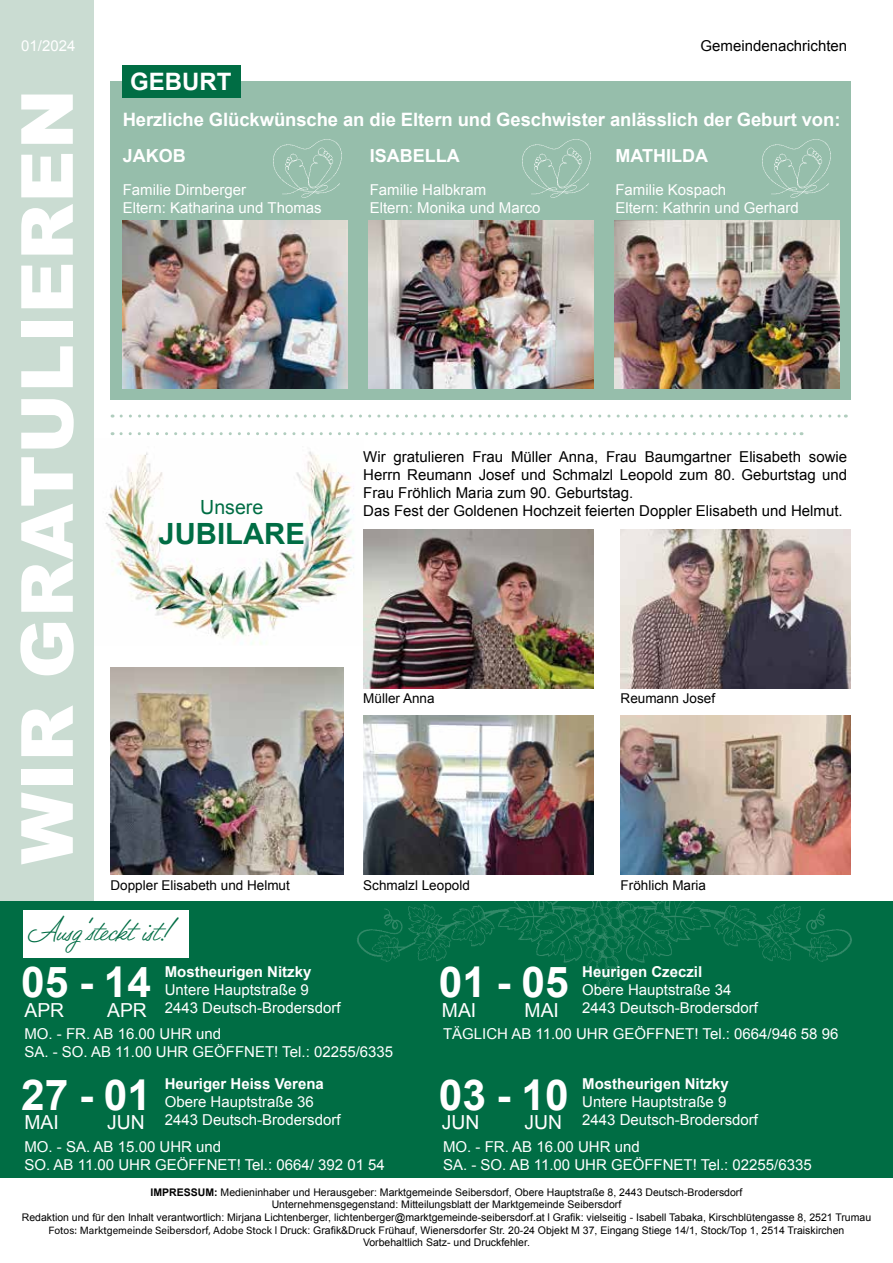
<style>
.page{position:relative;width:893px;height:1263px;background:#fff}
.page>*{position:absolute;margin:0;border:0;box-sizing:border-box;transform-origin:0 0}
.t1{font:900 72px "Arial";letter-spacing:.02em;color:#fff}
.t2{font:700 42.6px "Arial";color:#fff}
.t3{font:34.5px "Filmotype La Crosse";color:#006d44}
.t4{font:700 29.25px "Arial";color:#006d44}
.t5{font:700 24px "Arial";color:#fff}
.t6{font:19.5px "Arial";color:#006d44}
.t7{font:19.35px "Arial";color:#fff}
.t8{font:700 18.45px "Arial";letter-spacing:-.005em;color:#fff}
.t9{font:700 18px "Arial";color:#fff}
.t10{font:15px/18px "Arial";color:#fff}
.t11{font:15px/18px "Arial";color:#000}
.t12{font:700 15px "Arial";color:#fff}
.t13{font:13.5px "Arial";color:#000}
.t14{font:10.5px/12.6px "Arial";color:#000;text-align:center}
.s1{font-weight:700}
.s2{font-family:"Acumin Variable Concept"}
</style>
<div class="page">
<img style="left:105px;top:451px;width:249px;height:194px">
<div style="left:0;top:0;width:94px;height:912px;background:#cadcd2"></div>
<svg style="left:121px;top:415px;width:725px;height:3px"></svg>
<svg style="left:121px;top:432px;width:681px;height:3px"></svg>
<div style="left:111px;top:81px;width:740px;height:319px;background:#96beab"></div>
<div style="left:123px;top:65px;width:118px;height:33px;background:#006d44"></div>
<img style="left:111px;top:667px;width:232px;height:208px">
<img style="left:363px;top:529px;width:230px;height:159px">
<img style="left:363px;top:715px;width:230px;height:160px">
<img style="left:621px;top:529px;width:230px;height:159px">
<img style="left:621px;top:715px;width:230px;height:160px">
<img style="left:123px;top:221px;width:224px;height:168px">
<img style="left:273px;top:139px;width:69px;height:59px">
<img style="left:369px;top:221px;width:224px;height:168px">
<img style="left:522px;top:139px;width:69px;height:59px">
<img style="left:614px;top:221px;width:225px;height:168px">
<img style="left:762px;top:139px;width:69px;height:59px">
<div style="left:0;top:901px;width:893px;height:277px;background:#006d44"></div>
<div style="left:23px;top:910px;width:165px;height:48px;background:#fff"></div>
<img style="left:357px;top:901px;width:495px;height:91px">
<h3 class="t10" style="left:21px;top:37px;width:56px">01/2024</h3>
<h3 class="t11" style="left:700px;top:37px;width:148px">Gemeindenachrichten</h3>
<h1 class="t1" style="left:-5px;top:864px;width:777px;rotate:-90deg">WIR GRATULIEREN</h1>
<h3 class="t5" style="left:130px;top:66px;width:103px">GEBURT</h3>
<h3 class="t8" style="left:123px;top:108px;width:719px">Herzliche Glückwünsche an die Eltern und Geschwister anlässlich der Geburt von:</h3>
<h3 class="t9" style="left:123px;top:144px;width:64px">JAKOB</h3>
<h3 class="t10" style="left:123px;top:181px;width:201px">Familie Dirnberger<br>Eltern: Katharina und Thomas</h3>
<h3 class="t9" style="left:370px;top:144px;width:91px">ISABELLA</h3>
<h3 class="t10" style="left:370px;top:181px;width:172px">Familie Halbkram<br>Eltern: Monika und Marco</h3>
<h3 class="t9" style="left:615px;top:144px;width:94px">MATHILDA</h3>
<h3 class="t10" style="left:615px;top:181px;width:185px">Familie Kospach<br>Eltern: Kathrin und Gerhard</h3>
<h3 class="t6" style="left:200px;top:495px;width:64px">Unsere</h3>
<h3 class="t4" style="left:159px;top:514px;width:148px">JUBILARE</h3>
<p class="t11" style="left:363px;top:448px;width:485px">Wir gratulieren Frau Müller Anna, Frau Baumgartner Elisabeth sowie Herrn Reumann Josef und Schmalzl Leopold zum 80. Geburtstag und Frau Fröhlich Maria zum 90. Geburtstag.<br>Das Fest der Goldenen Hochzeit feierten Doppler Elisabeth und Helmut.</p>
<p class="t13" style="left:363px;top:689px;width:73px">Müller Anna</p>
<p class="t13" style="left:621px;top:689px;width:96px">Reumann Josef</p>
<p class="t13" style="left:111px;top:876px;width:181px">Doppler Elisabeth und Helmut</p>
<p class="t13" style="left:363px;top:876px;width:108px">Schmalzl Leopold</p>
<p class="t13" style="left:621px;top:876px;width:87px">Fröhlich Maria</p>
<h3 class="t3" style="left:28px;top:909px;width:144px">Ausg‘steckt ist!</h3>
<h3 class="t12" style="left:165px;top:962px;width:148px">Mostheurigen Nitzky</h3>
<h3 class="t10" style="left:165px;top:981px;width:177px">Untere Hauptstraße 9<br>2443 Deutsch-Brodersdorf</h3>
<h2 class="t2" style="left:21px;top:954px;width:131px">05- 14</h2>
<h3 class="t7" style="left:24px;top:997px;width:41px">APR</h3>
<h3 class="t7" style="left:107px;top:997px;width:41px">APR</h3>
<h3 class="t10" style="left:24px;top:1025px;width:370px">MO. - FR. AB 16.00 UHR und<br>SA. - SO. AB 11.00 UHR GEÖFFNET! Tel.: 02255/6335</h3>
<h3 class="t12" style="left:165px;top:1074px;width:161px">Heuriger Heiss Verena</h3>
<h3 class="t10" style="left:165px;top:1093px;width:177px">Obere Hauptstraße 36<br>2443 Deutsch-Brodersdorf</h3>
<h2 class="t2" style="left:21px;top:1067px;width:131px">27- 01</h2>
<h3 class="t7" style="left:24px;top:1110px;width:36px">MAI</h3>
<h3 class="t7" style="left:107px;top:1110px;width:39px">JUN</h3>
<h3 class="t10" style="left:24px;top:1137px;width:362px">MO. - SA. AB 15.00 UHR und<br>SO. AB 11.00 UHR GEÖFFNET! Tel.: 0664/ 392 01 54</h3>
<h2 class="t2" style="left:439px;top:954px;width:131px">01- 05</h2>
<h3 class="t7" style="left:442px;top:997px;width:36px">MAI</h3>
<h3 class="t7" style="left:525px;top:997px;width:36px">MAI</h3>
<h3 class="t12" style="left:582px;top:962px;width:122px">Heurigen Czeczil</h3>
<h3 class="t10" style="left:582px;top:981px;width:177px">Obere Hauptstraße 34<br>2443 Deutsch-Brodersdorf</h3>
<h3 class="t10" style="left:443px;top:1025px;width:397px">TÄGLICH AB 11.00 UHR GEÖFFNET! Tel.: 0664/946 58 96</h3>
<h3 class="t12" style="left:582px;top:1074px;width:148px">Mostheurigen Nitzky</h3>
<h3 class="t10" style="left:582px;top:1093px;width:177px">Untere Hauptstraße 9<br>2443 Deutsch-Brodersdorf</h3>
<h2 class="t2" style="left:439px;top:1067px;width:131px">03- 10</h2>
<h3 class="t7" style="left:442px;top:1110px;width:39px">JUN</h3>
<h3 class="t7" style="left:525px;top:1110px;width:39px">JUN</h3>
<h3 class="t10" style="left:443px;top:1137px;width:370px">MO. - FR. AB 16.00 UHR und<br>SA. - SO. AB 11.00 UHR GEÖFFNET! Tel.: 02255/6335</h3>
<p class="t14" style="left:22px;top:1186px;width:851px"><span class="s1">IMPRESSUM:</span> Medieninhaber und Herausgeber: Marktgemeinde Seibersdorf, Obere Hauptstraße 8, 2443 Deutsch-Brodersdorf<br>Unternehmensgegenstand: Mitteilungsblatt der Marktgemeinde Seibersdorf<br>Redaktion und für den Inhalt verantwortlich: Mirjana Lichtenberger, lichtenberger@marktgemeinde-seibersdorf.at <span class="s2">l</span> Grafik: vielseitig - Isabell Tabaka, Kirschblütengasse 8, 2521 Trumau <span class="s2">Fotos: Marktgemeinde Seibersdorf, Adobe Stock l</span> Druck: Grafik&amp;Druck Frühauf, Wienersdorfer Str. 20-24 Objekt M 37, Eingang Stiege 14/1, Stock/Top 1, 2514 Traiskirchen Vorbehaltlich Satz- und Druckfehler.</p>
</div>
